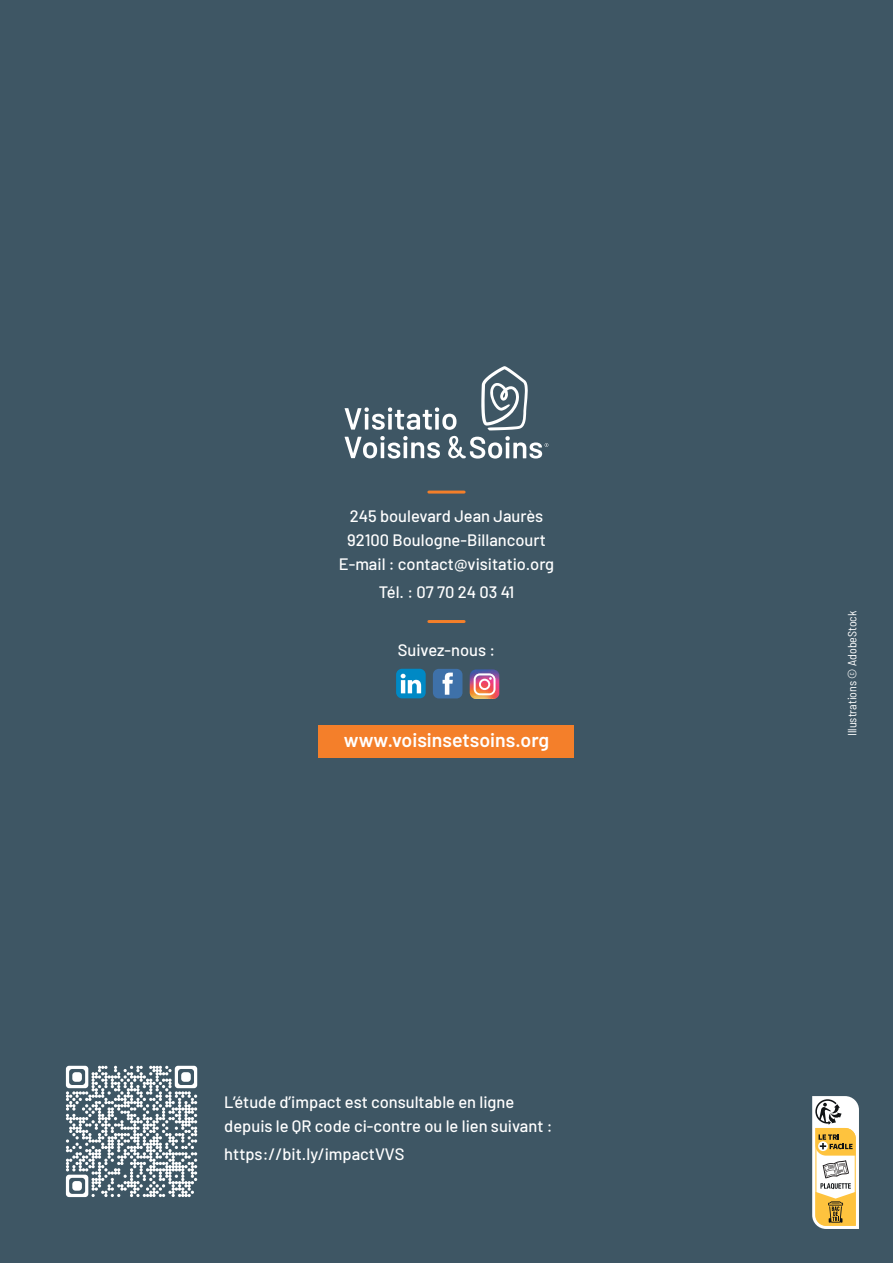
<style>
.page{position:relative;width:893px;height:1263px;background:#3e5664}
.page>*{position:absolute;margin:0;border:0;box-sizing:border-box;transform-origin:0 0}
.t1{font:600 19.5px "Barlow";color:#fff}
.t2{font:500 16.5px/24px "Barlow";color:#fff;text-align:center}
.t3{font:semi-condensed 12px "Barlow";color:#fff}
</style>
<div class="page">
<svg style="left:345px;top:407px;width:111px;height:23px"></svg>
<svg style="left:345px;top:436px;width:95px;height:23px"></svg>
<svg style="left:448px;top:436px;width:100px;height:23px"></svg>
<svg style="left:481px;top:366px;width:47px;height:64px"></svg>
<div style="left:319px;top:725px;width:255px;height:33px;background:#f47f2a"></div>
<svg style="left:812px;top:1096px;width:47px;height:133px;background:#decba0"></svg>
<hr style="left:429px;top:491px;width:35px;height:3px;background:#f47f2a">
<hr style="left:429px;top:620px;width:35px;height:3px;background:#f47f2a">
<div style="left:396px;top:669px;width:30px;height:29px;background:#0089c5;border-radius:6px"></div>
<svg style="left:401px;top:674px;width:20px;height:19px"></svg>
<div style="left:433px;top:669px;width:29px;height:29px;background:#3e71a9;border-radius:6px"></div>
<svg style="left:443px;top:673px;width:10px;height:22px"></svg>
<svg style="left:470px;top:669px;width:29px;height:30px"></svg>
<svg style="left:66px;top:1066px;width:131px;height:131px"></svg>
<p class="t2" style="left:339px;top:502px;width:217px">245 boulevard Jean Jaurès<br>92100 Boulogne-Billancourt<br>E-mail : contact@visitatio.org</p>
<p class="t2" style="left:379px;top:578px;width:137px">Tél. : 07 70 24 03 41</p>
<p class="t2" style="left:398px;top:636px;width:99px">Suivez-nous :</p>
<p class="t1" style="left:344px;top:726px;width:207px">www.voisinsetsoins.org</p>
<p class="t2" style="left:224px;top:1089px;width:330px;text-align:left">L’étude d’impact est consultable en ligne depuis le QR code ci-contre ou le lien suivant :</p>
<p class="t2" style="left:224px;top:1141px;width:182px">https://bit.ly/impactVVS</p>
<p class="t3" style="left:843px;top:736px;width:127px;rotate:-90deg">Illustrations © AdobeStock</p>
</div>
